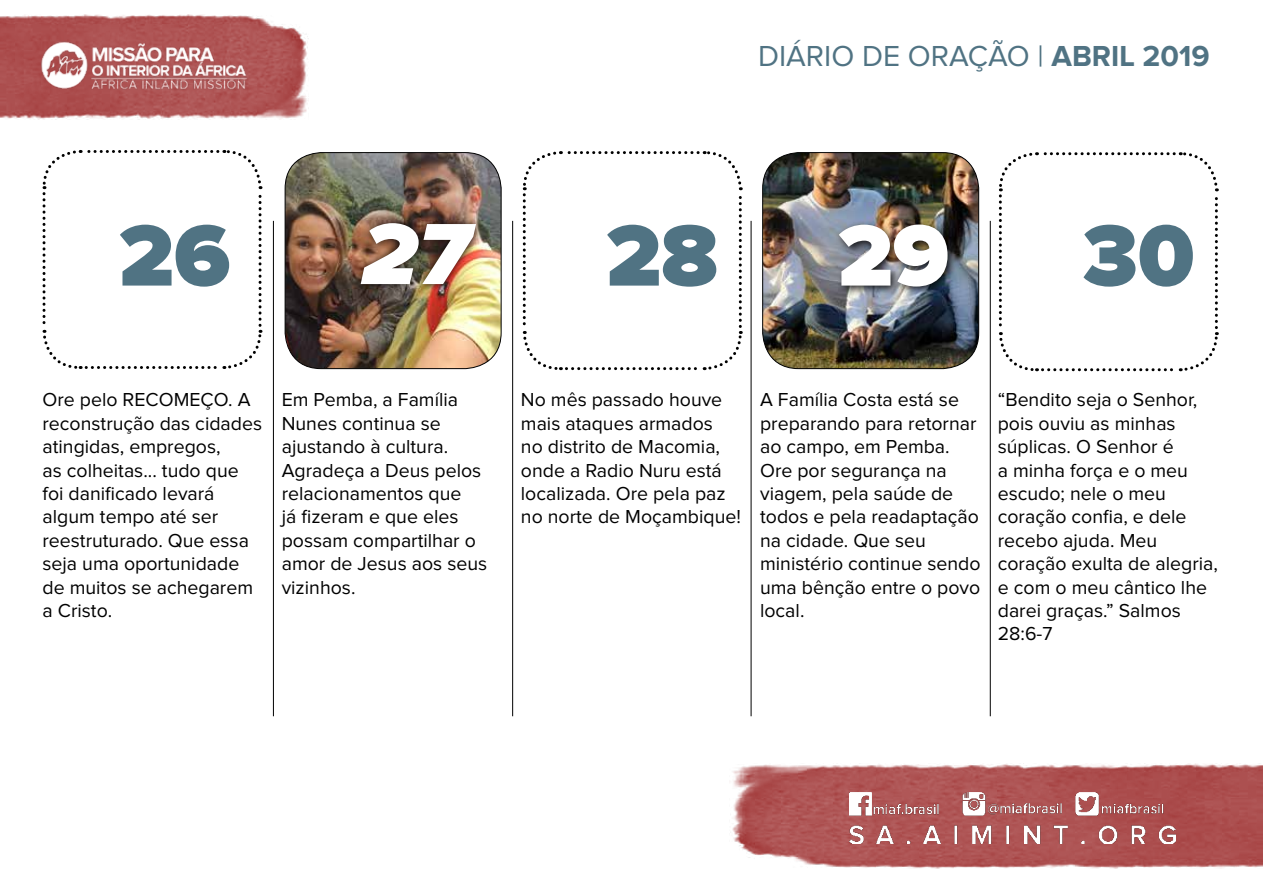
<style>
.page{position:relative;width:1263px;height:893px;background:#fff}
.page>*{position:absolute;margin:0;border:0;box-sizing:border-box;transform-origin:0 0}
.t1{font:900 90px "Proxima Nova";color:#507383}
.t2{font:italic 900 90px "Proxima Nova";color:#fff}
.t3{font:900 90px "Proxima Nova";color:#fff}
.t4{font:30px "Proxima Nova";color:#507383}
.t5{font:19.5px/23.4px "Proxima Nova";color:#000}
.s1{font-weight:700}
</style>
<div class="page">
<img style="left:285px;top:153px;width:216px;height:216px">
<div style="left:285px;top:152px;width:216px;height:217px;border:1px solid #000;border-radius:36px"></div>
<img style="left:763px;top:153px;width:216px;height:216px">
<div style="left:762px;top:152px;width:217px;height:217px;border:1px solid #000;border-radius:36px"></div>
<img style="left:1px;top:15px;width:308px;height:104px">
<img style="left:732px;top:764px;width:530px;height:104px">
<div style="left:353px;top:215px;width:131px;height:77px;background:#000;opacity:.86"></div>
<div style="left:835px;top:220px;width:123px;height:77px;background:#000;opacity:.86"></div>
<hr style="left:273px;top:221px;width:1px;height:495px;background:#000">
<hr style="left:512px;top:221px;width:1px;height:495px;background:#000">
<hr style="left:751px;top:221px;width:1px;height:495px;background:#000">
<hr style="left:990px;top:221px;width:1px;height:495px;background:#000">
<svg style="left:522px;top:151px;width:221px;height:220px"></svg>
<svg style="left:42px;top:150px;width:221px;height:219px"></svg>
<svg style="left:998px;top:152px;width:221px;height:220px"></svg>
<img style="left:849px;top:792px;width:326px;height:51px">
<img style="left:38px;top:35px;width:213px;height:61px">
<h2 class="t4" style="left:758px;top:42px;width:453px">DIÁRIO DE ORAÇÃO | <span class="s1">ABRIL 2019</span></h2>
<h1 class="t1" style="left:119px;top:214px;width:113px">26</h1>
<h1 class="t2" style="left:362px;top:187px;width:108px">27</h1>
<h1 class="t1" style="left:606px;top:214px;width:113px">28</h1>
<h1 class="t3" style="left:838px;top:214px;width:113px">29</h1>
<h1 class="t1" style="left:1082px;top:214px;width:114px">30</h1>
<p class="t5" style="left:43px;top:389px;width:221px">Ore pelo RECOMEÇO. A reconstrução das cidades atingidas, empregos,<br>as colheitas... tudo que foi danificado levará algum tempo até ser reestruturado. Que essa seja uma oportunidade de muitos se achegarem a Cristo.</p>
<p class="t5" style="left:282px;top:389px;width:207px">Em Pemba, a Família<br>Nunes continua se ajustando à cultura.<br>Agradeça a Deus pelos relacionamentos que<br>já fizeram e que eles possam compartilhar o amor de Jesus aos seus vizinhos.</p>
<p class="t5" style="left:521px;top:389px;width:221px">No mês passado houve mais ataques armados<br>no distrito de Macomia, onde a Radio Nuru está localizada. Ore pela paz no norte de Moçambique!</p>
<p class="t5" style="left:760px;top:389px;width:222px">A Família Costa está se preparando para retornar ao campo, em Pemba.<br>Ore por segurança na viagem, pela saúde de todos e pela readaptação na cidade. Que seu ministério continue sendo uma bênção entre o povo local.</p>
<p class="t5" style="left:998px;top:389px;width:222px">“Bendito seja o Senhor, pois ouviu as minhas súplicas. O Senhor é<br>a minha força e o meu escudo; nele o meu coração confia, e dele recebo ajuda. Meu coração exulta de alegria, e com o meu cântico lhe darei graças.” Salmos<br>28:6-7</p>
</div>
